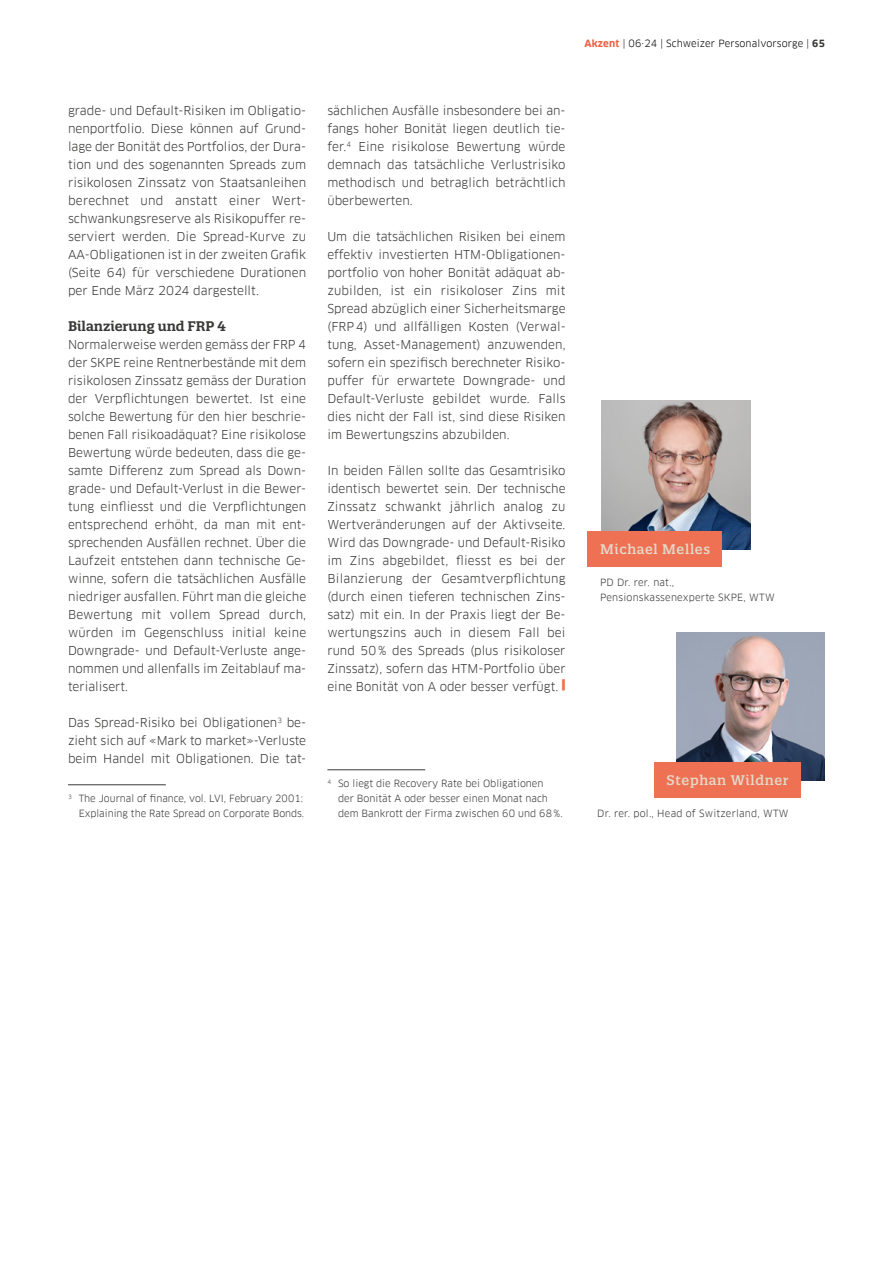
<style>
.page{position:relative;width:893px;height:1263px;background:#fff}
.page>*{position:absolute;margin:0;border:0;box-sizing:border-box;transform-origin:0 0}
.t1{font:500 13.5px "Quatro Slab";letter-spacing:.05em;color:#e3daca}
.t2{font:600 13.5px "Quatro Slab";color:#383937}
.t3{font:12px/18px "Clan Pro";color:#383937;text-align:justify}
.t4{font:9.75px/15px "Clan Pro";color:#383937;text-align:right}
.t5{font:9.75px/15px "Clan Pro";letter-spacing:.02em;color:#383937}
.t6{font:9.75px "Clan Pro";letter-spacing:.01em;color:#000}
.s1{font-weight:700;color:#ed5e43}
.s2{font-weight:700;color:#383937}
.s3{color:#ef7153}
</style>
<div class="page">
<img style="left:676px;top:632px;width:149px;height:149px">
<img style="left:602px;top:400px;width:148px;height:149px">
<hr style="left:68px;top:784px;width:98px;height:1px;background:#383937">
<hr style="left:327px;top:769px;width:98px;height:1px;background:#383937">
<div style="left:587px;top:531px;width:135px;height:36px;background:#ef7153"></div>
<div style="left:654px;top:762px;width:147px;height:36px;background:#ef7153"></div>
<p class="t6" style="left:584px;top:37px;width:242px"><span class="s1">Akzent</span> | 06·24 | Schweizer Personalvorsorge | <span class="s2">65</span></p>
<p class="t3" style="left:68px;top:101px;width:240px">grade- und Default-Risiken im Obligatio&shy;nenportfolio. Diese können auf Grund&shy;lage der Bonität des Portfolios, der Dura&shy;tion und des sogenannten Spreads zum risikolosen Zinssatz von Staatsanleihen berechnet und anstatt einer Wert&shy;schwankungsreserve als Risikopuffer re&shy;serviert werden. Die Spread-Kurve zu AA-Obligationen ist in der zweiten Grafik (Seite 64) für verschiedene Durationen per Ende März 2024 dargestellt.</p>
<p class="t2" style="left:68px;top:317px;width:160px">Bilanzierung und FRP 4</p>
<p class="t3" style="left:68px;top:335px;width:240px;text-align:left">Normalerweise werden gemäss der FRP 4 der SKPE reine Rentnerbestände mit dem risikolosen Zinssatz gemäss der Duration der Verpflichtungen bewertet. Ist eine solche Bewertung für den hier beschrie&shy;benen Fall risikoadäquat? Eine risikolose Bewertung würde bedeuten, dass die ge&shy;samte Differenz zum Spread als Down&shy;grade- und Default-Verlust in die Bewer&shy;tung einfliesst und die Verpflichtungen entsprechend erhöht, da man mit ent&shy;sprechenden Ausfällen rechnet. Über die Laufzeit entstehen dann technische Ge&shy;winne, sofern die tatsächlichen Ausfälle niedriger ausfallen. Führt man die gleiche Bewertung mit vollem Spread durch, würden im Gegenschluss initial keine Downgrade- und Default-Verluste ange&shy;nommen und allenfalls im Zeitablauf ma&shy;terialisert.</p>
<p class="t3" style="left:68px;top:713px;width:240px">Das Spread-Risiko bei Obligationen<sup>3</sup> be&shy;zieht sich auf «Mark to market»-Verluste beim Handel mit Obligationen. Die tat-</p>
<p class="t4" style="left:68px;top:791px;width:238px"><sup>3</sup> The Journal of finance, vol. LVI, February 2001:<br>Explaining the Rate Spread on Corporate Bonds.</p>
<p class="t3" style="left:327px;top:101px;width:240px">sächlichen Ausfälle insbesondere bei an&shy;fangs hoher Bonität liegen deutlich tie&shy;fer.<sup>4</sup> Eine risikolose Bewertung würde demnach das tatsächliche Verlustrisiko methodisch und betraglich beträchtlich überbewerten.</p>
<p class="t3" style="left:327px;top:227px;width:240px">Um die tatsächlichen Risiken bei einem effektiv investierten HTM-Obligationen&shy;portfolio von hoher Bonität adäquat ab&shy;zubilden, ist ein risikoloser Zins mit Spread abzüglich einer Sicherheitsmarge (FRP4) und allfälligen Kosten (Verwal&shy;tung, Asset-Management) anzuwenden, sofern ein spezifisch berechneter Risiko&shy;puffer für erwartete Downgrade- und Default-Verluste gebildet wurde. Falls dies nicht der Fall ist, sind diese Risiken im Bewertungszins abzubilden.</p>
<p class="t3" style="left:327px;top:461px;width:240px">In beiden Fällen sollte das Gesamtrisiko identisch bewertet sein. Der technische Zinssatz schwankt jährlich analog zu Wertveränderungen auf der Aktivseite.<br>Wird das Downgrade- und Default-Risiko im Zins abgebildet, fliesst es bei der Bilanzierung der Gesamtverpflichtung (durch einen tieferen technischen Zins&shy;satz) mit ein. In der Praxis liegt der Be&shy;wertungszins auch in diesem Fall bei rund 50% des Spreads (plus risikoloser Zinssatz), sofern das HTM-Portfolio über eine Bonität von A oder besser verfügt. <span class="s3">■</span></p>
<p class="t4" style="left:338px;top:776px;width:226px;text-align:left;text-indent:-11px"><sup>4</sup> So liegt die Recovery Rate bei Obligationen<br>der Bonität A oder besser einen Monat nach dem Bankrott der Firma zwischen 60 und 68%.</p>
<p class="t1" style="left:600px;top:540px;width:112px">Michael Melles</p>
<p class="t5" style="left:600px;top:575px;width:176px">PD Dr. rer. nat.,<br>Pensionskassenexperte SKPE, WTW</p>
<p class="t1" style="left:667px;top:771px;width:124px">Stephan Wildner</p>
<p class="t5" style="left:597px;top:806px;width:193px">Dr. rer. pol., Head of Switzerland, WTW</p>
</div>
